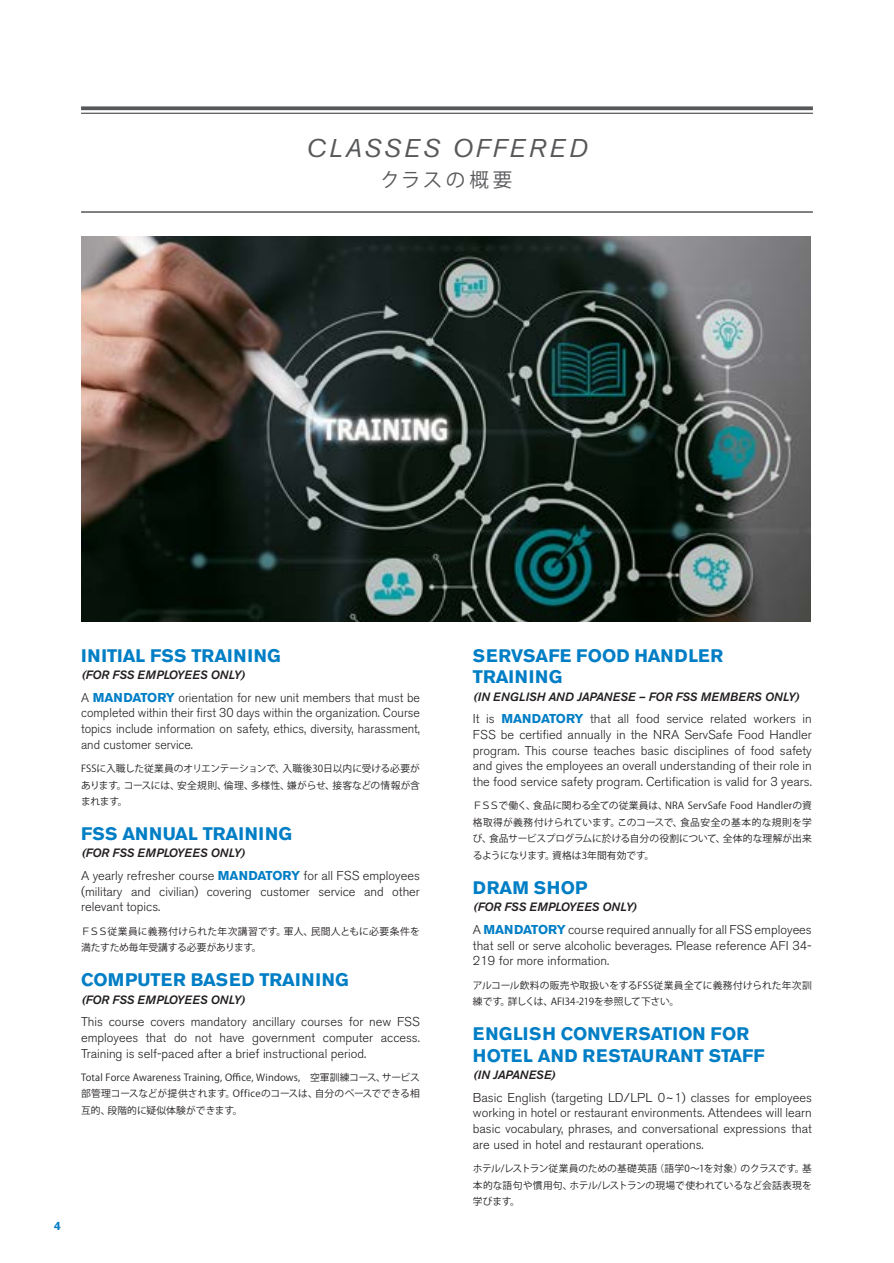
<style>
.page{position:relative;width:894px;height:1263px;background:#fff}
.page>*{position:absolute;margin:0;border:0;box-sizing:border-box;transform-origin:0 0}
.t1{font:italic 25.5px "Akzidenz Grotesk BE";letter-spacing:.1em;color:#57585a}
.jp_header{font:19.5px "Koz Go Pr 6 N";letter-spacing:.18em;color:#57585a}
.class_name{font:700 18px/21.6px "Akzidenz Grotesk BE";color:#007ec5}
.class_body{font:300 12.75px/15.8px "Akzidenz Grotesk BE";color:#231f20;text-align:justify}
.class_cap{font:italic 500 12px "Akzidenz Grotesk BE";color:#231f20}
.class_cap-2{font:italic 500 12px "Akzidenz Grotesk BE";letter-spacing:.02em;color:#231f20}
.Day{font:700 12px "Akzidenz Grotesk BE";color:#007ec5}
.jp_class_body{font:9.75px/16.5px "Koz Go Pr 6 N";color:#231f20;text-align:justify}
.class_body-2{font:9.75px/16.5px "Koz Go Pr 6 N";letter-spacing:.005em;color:#231f20}
.s1{font-weight:700;color:#007ec5}
</style>
<div class="page">
<img style="left:81px;top:237px;width:729px;height:384px">
<svg style="left:81px;top:106px;width:731px;height:4px;background:#68696b"></svg>
<hr style="left:81px;top:113px;width:731px;height:1px;background:#57585a">
<hr style="left:81px;top:211px;width:731px;height:2px;background:#57585a">
<p class="t1" style="left:306px;top:133px;width:282px">CLASSES OFFERED</p>
<p class="jp_header" style="left:380px;top:169px;width:133px">クラスの概要</p>
<p class="class_name" style="left:81px;top:645px;width:201px">INITIAL FSS TRAINING</p>
<p class="class_cap" style="left:81px;top:668px;width:166px">(FOR FSS EMPLOYEES ONLY)</p>
<p class="class_body" style="left:81px;top:689px;width:340px">A <span class="s1">MANDATORY</span> orientation for new unit members that must be completed within their first 30 days within the organization. Course topics include information on safety, ethics, diversity, harassment, and customer service.</p>
<p class="jp_class_body" style="left:81px;top:760px;width:340px">FSSに入職した従業員のオリエンテーションで、入職後30日以内に受ける必要があります。コースには、安全規則、倫理、多様性、嫌がらせ、接客などの情報が含まれます。</p>
<p class="class_name" style="left:81px;top:823px;width:212px">FSS ANNUAL TRAINING</p>
<p class="class_cap" style="left:81px;top:846px;width:166px">(FOR FSS EMPLOYEES ONLY)</p>
<p class="class_body" style="left:81px;top:868px;width:340px">A yearly refresher course <span class="s1">MANDATORY</span> for all FSS employees (military and civilian) covering customer service and other relevant topics.</p>
<p class="class_body-2" style="left:81px;top:923px;width:340px">ＦＳＳ従業員に義務付けられた年次講習です。軍人、民間人ともに必要条件を満たすため毎年受講する必要があります。</p>
<p class="class_name" style="left:81px;top:969px;width:269px">COMPUTER BASED TRAINING</p>
<p class="class_cap" style="left:81px;top:992px;width:166px">(FOR FSS EMPLOYEES ONLY)</p>
<p class="class_body" style="left:81px;top:1014px;width:340px">This course covers mandatory ancillary courses for new FSS employees that do not have government computer access.<br>Training is self-paced after a brief instructional period.</p>
<p class="jp_class_body" style="left:81px;top:1069px;width:340px">Total Force Awareness Training, Office, Windows,　空軍訓練コース、サービス部管理コースなどが提供されます。Officeのコースは、自分のペースでできる相互的、段階的に疑似体験ができます。</p>
<p class="Day" style="left:54px;top:1218px;width:8px">4</p>
<p class="class_name" style="left:472px;top:645px;width:252px">SERVSAFE FOOD HANDLER<br>TRAINING</p>
<p class="class_cap-2" style="left:472px;top:689px;width:328px">(IN ENGLISH AND JAPANESE – FOR FSS MEMBERS ONLY)</p>
<p class="class_body" style="left:472px;top:711px;width:340px">It is <span class="s1">MANDATORY</span> that all food service related workers in FSS be certified annually in the NRA ServSafe Food Handler program. This course teaches basic disciplines of food safety and gives the employees an overall understanding of their role in the food service safety program. Certification is valid for 3 years.</p>
<p class="jp_class_body" style="left:472px;top:797px;width:340px">ＦＳＳで働く、食品に関わる全ての従業員は、NRA ServSafe Food Handlerの資格取得が義務付けられています。このコースで、食品安全の基本的な規則を学び、食品サービスプログラムに於ける自分の役割について、全体的な理解が出来るようになります。資格は3年間有効です。</p>
<p class="class_name" style="left:472px;top:877px;width:116px">DRAM SHOP</p>
<p class="class_cap" style="left:472px;top:900px;width:166px">(FOR FSS EMPLOYEES ONLY)</p>
<p class="class_body" style="left:472px;top:921px;width:340px">A <span class="s1">MANDATORY</span> course required annually for all FSS employees that sell or serve alcoholic beverages. Please reference AFI 34- 219 for more information.</p>
<p class="jp_class_body" style="left:472px;top:977px;width:340px">アルコール飲料の販売や取扱いをするFSS従業員全てに義務付けられた年次訓練です。詳しくは、AFI34-219を参照して下さい。</p>
<p class="class_name" style="left:472px;top:1023px;width:293px">ENGLISH CONVERSATION FOR<br>HOTEL AND RESTAURANT STAFF</p>
<p class="class_cap" style="left:472px;top:1068px;width:85px">(IN JAPANESE)</p>
<p class="class_body" style="left:472px;top:1089px;width:340px">Basic English (targeting LD/LPL 0~1) classes for employees working in hotel or restaurant environments. Attendees will learn basic vocabulary, phrases, and conversational expressions that are used in hotel and restaurant operations.</p>
<p class="jp_class_body" style="left:472px;top:1160px;width:340px">ホテル/レストラン従業員のための基礎英語（語学0～1を対象）のクラスです。基本的な語句や慣用句、ホテル/レストランの現場で使われているなど会話表現を学びます。</p>
</div>
